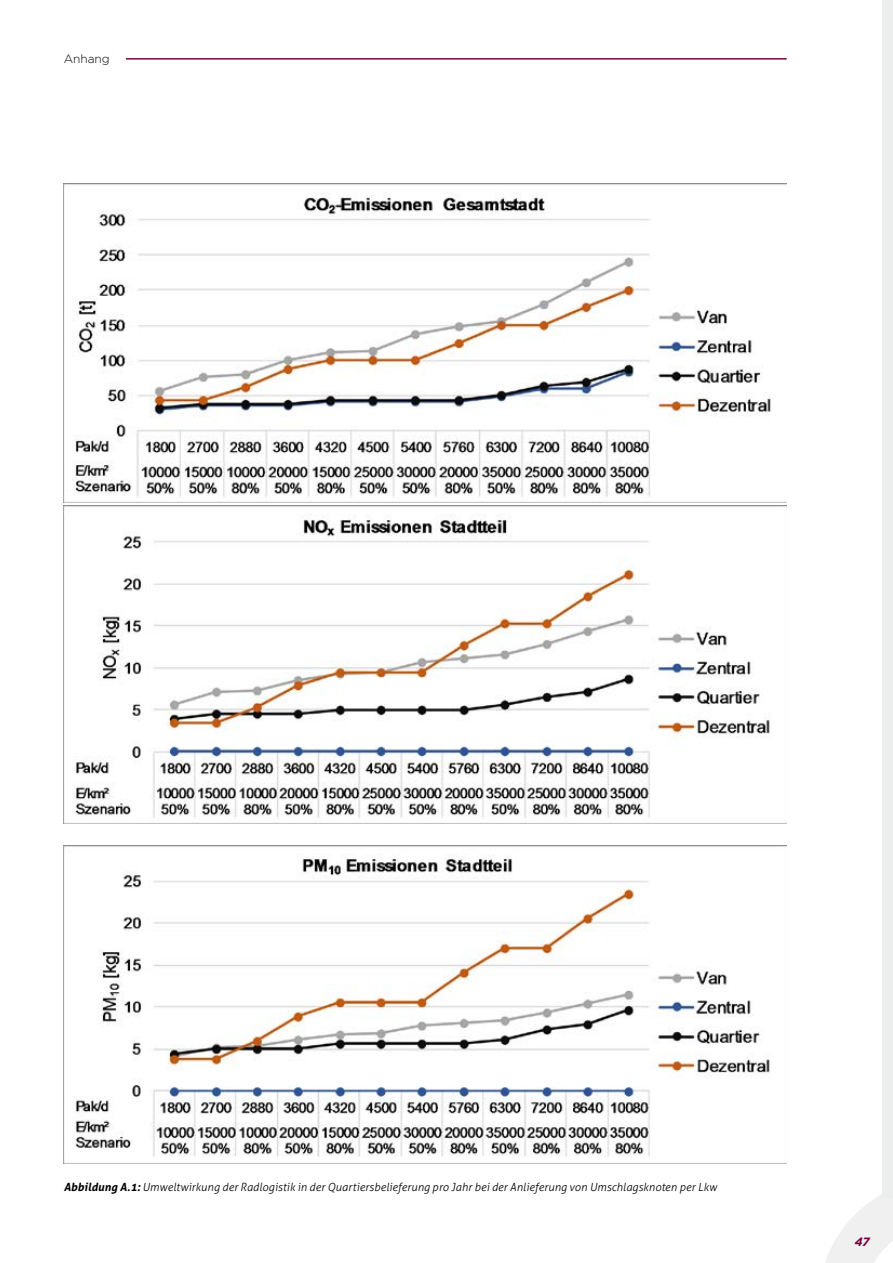
<style>
.page{position:relative;width:893px;height:1263px;background:#fff}
.page>*{position:absolute;margin:0;border:0;box-sizing:border-box;transform-origin:0 0}
.t1{font:300 12px "Gotham";letter-spacing:-.01em;color:#000}
.t2{font:italic 700 12px "Gotham";color:#7b0041}
.Tabellenbeschreibung{font:italic 300 11.25px "Aller";letter-spacing:.01em;color:#000}
.s1{font-weight:700}
</style>
<div class="page">
<svg style="left:825px;top:1194px;width:68px;height:69px"></svg>
<div style="left:882px;top:0;width:11px;height:1199px;background:#eceded"></div>
<hr style="left:126px;top:58px;width:661px;height:2px;background:#7b0041">
<img style="left:64px;top:505px;width:723px;height:318px">
<img style="left:64px;top:845px;width:723px;height:318px">
<img style="left:64px;top:184px;width:723px;height:319px">
<p class="t1" style="left:64px;top:52px;width:47px">Anhang</p>
<p class="Tabellenbeschreibung" style="left:64px;top:1180px;width:655px"><span class="s1">Abbildung A.1:</span> Umweltwirkung der Radlogistik in der Quartiersbelieferung pro Jahr bei der Anlieferung von Umschlagsknoten per Lkw</p>
<p class="t2" style="left:855px;top:1234px;width:16px">47</p>
</div>
